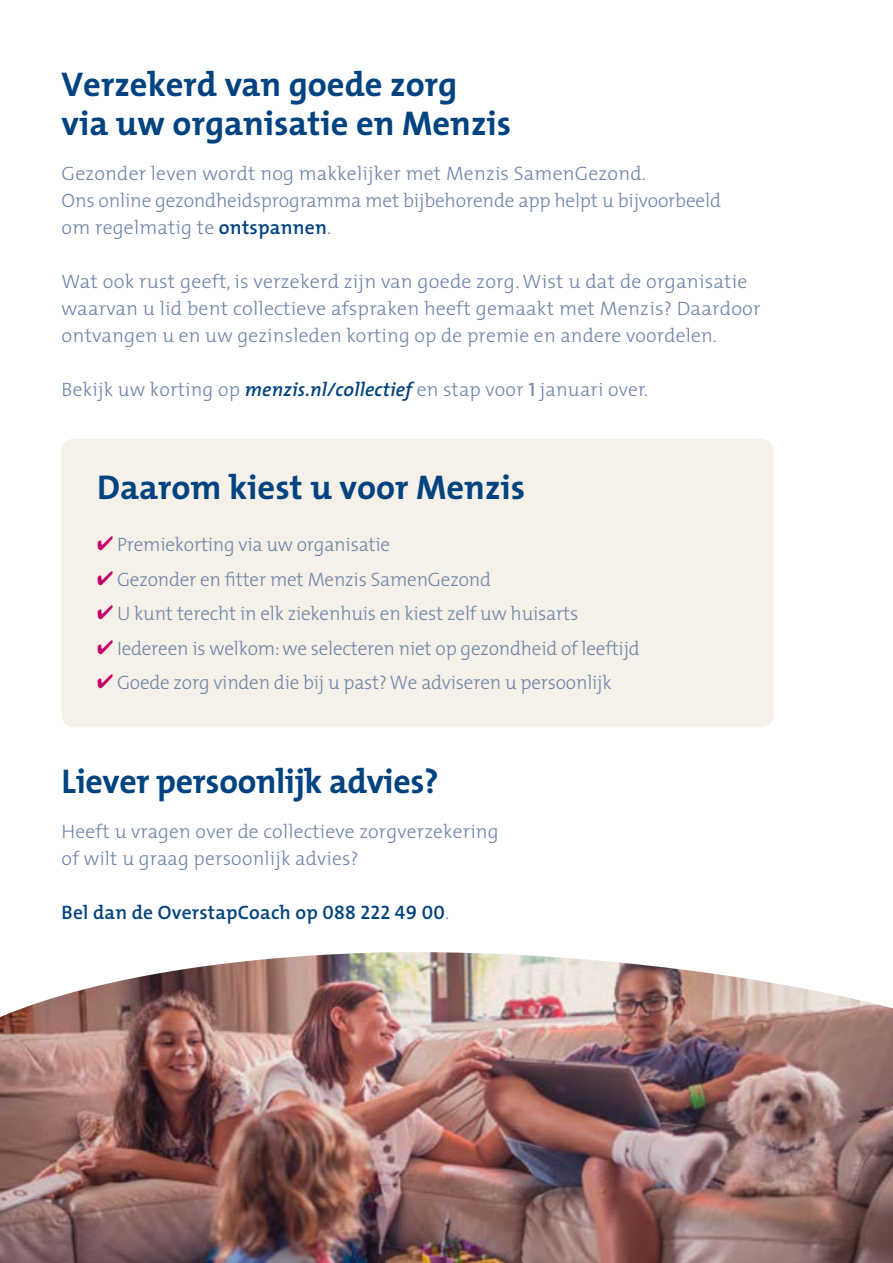
<style>
.page{position:relative;width:893px;height:1263px;background:#fff}
.page>*{position:absolute;margin:0;border:0;box-sizing:border-box;transform-origin:0 0}
.t1{font:700 34.5px/39px "The Mix";color:#004380}
.t2{font:300 19.5px/27px "The Mix";letter-spacing:-.01em;color:#6e84a9}
.t3{font:300 19.5px/27px "The Mix";letter-spacing:.01em;color:#6e84a9}
.t4{font:600 19.5px "The Mix";letter-spacing:.01em;color:#004380}
.s1{font-weight:600;color:#004380}
.s2{font-weight:600;font-style:italic;color:#004380}
.s3{font-family:"The Mix Caps";font-weight:400}
.s4{color:#c3006b}
.s5{font-family:"The Mix Semi Bold Caps";font-weight:400}
.s6{font-weight:300;color:#6e84a9}
</style>
<div class="page">
<div style="left:62px;top:439px;width:711px;height:288px;background:#f5f1e9;border-radius:13px"></div>
<img style="left:0;top:952px;width:893px;height:311px">
<h1 class="t1" style="left:62px;top:64px;width:451px">Verzekerd van goede zorg via uw organisatie en Menzis</h1>
<p class="t2" style="left:62px;top:159px;width:661px">Gezonder leven wordt nog makkelijker met Menzis SamenGezond.<br>Ons online gezondheidsprogramma met bijbehorende app helpt u bijvoorbeeld om regelmatig te <span class="s1">ontspannen</span>.</p>
<p class="t3" style="left:62px;top:267px;width:700px">Wat ook rust geeft, is verzekerd zijn van goede zorg. Wist u dat de organisatie waarvan u lid bent collectieve afspraken heeft gemaakt met Menzis? Daardoor ontvangen u en uw gezinsleden korting op de premie en andere voordelen.</p>
<p class="t3" style="left:62px;top:375px;width:588px">Bekijk uw korting op <span class="s2">menzis.nl/collectief</span> en stap voor <span class="s3">1</span> januari over.</p>
<h1 class="t1" style="left:97px;top:467px;width:430px">Daarom kiest u voor Menzis</h1>
<p class="t2" style="left:97px;top:530px;width:295px"><span class="s4">✔</span> Premiekorting via uw organisatie</p>
<p class="t2" style="left:97px;top:565px;width:395px"><span class="s4">✔</span> Gezonder en fitter met Menzis SamenGezond</p>
<p class="t2" style="left:97px;top:599px;width:483px"><span class="s4">✔</span> U kunt terecht in elk ziekenhuis en kiest zelf uw huisarts</p>
<p class="t2" style="left:97px;top:634px;width:544px"><span class="s4">✔</span> Iedereen is welkom: we selecteren niet op gezondheid of leeftijd</p>
<p class="t2" style="left:97px;top:668px;width:516px"><span class="s4">✔</span> Goede zorg vinden die bij u past? We adviseren u persoonlijk</p>
<h1 class="t1" style="left:62px;top:761px;width:379px">Liever persoonlijk advies?</h1>
<p class="t3" style="left:62px;top:817px;width:439px">Heeft u vragen over de collectieve zorgverzekering of wilt u graag persoonlijk advies?</p>
<p class="t4" style="left:62px;top:896px;width:389px">Bel dan de OverstapCoach op <span class="s5">088 222 49 00</span><span class="s6">.</span></p>
</div>
